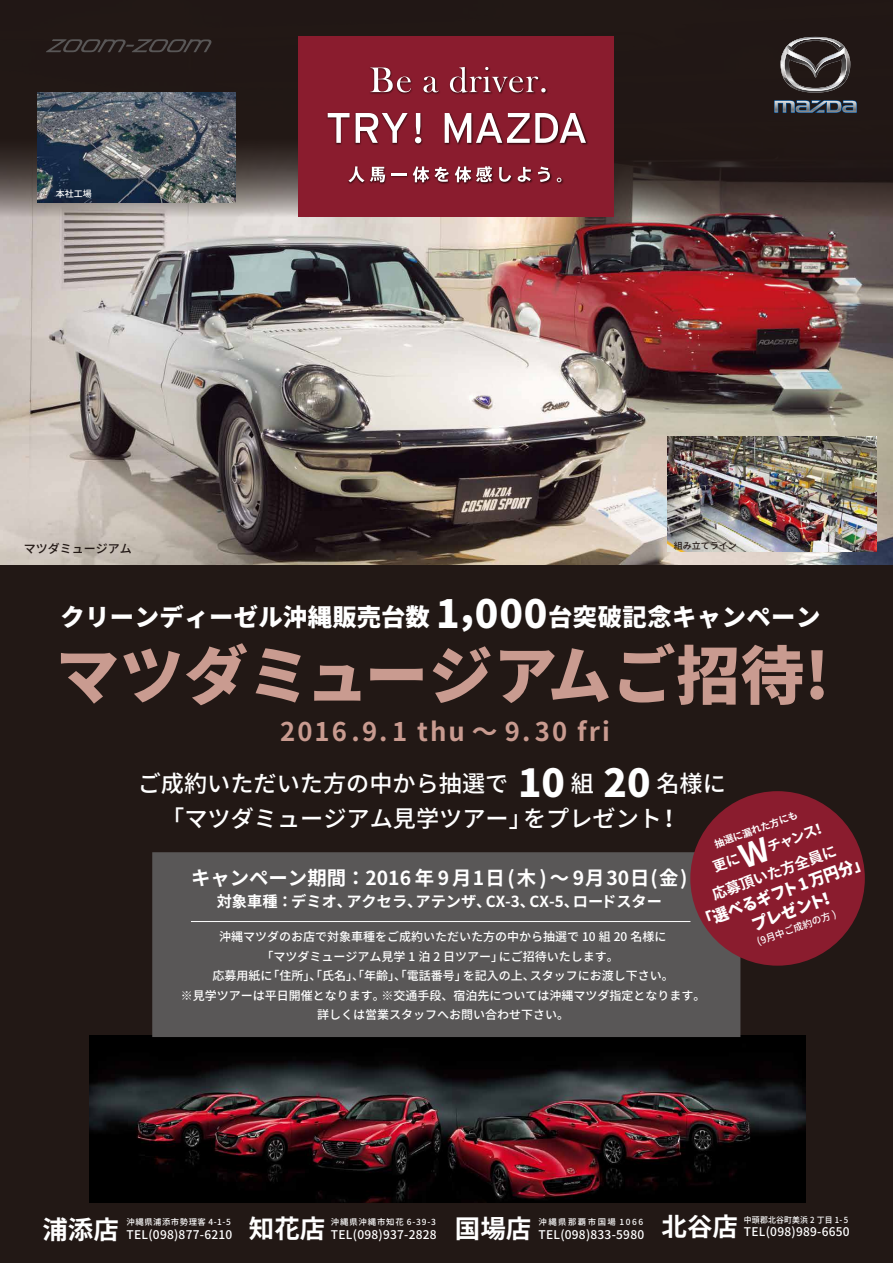
<style>
.page{position:relative;width:893px;height:1263px;background:#fff}
.page>*{position:absolute;margin:0;border:0;box-sizing:border-box;transform-origin:0 0}
.t1{font:900 63.38px/74.7px "Noto Sans CJ Kjp";letter-spacing:.015em;color:#c99b90;text-align:center}
.t2{font:700 25.72px "Noto Sans CJ Kjp";letter-spacing:.08em;color:#c99b90}
.t3{font:700 25.5px "Noto Sans CJ Kjp";color:#fff}
.t4{font:900 24.3px "Noto Sans CJ Kjp";letter-spacing:.02em;color:#fff}
.t5{font:500 23.17px/35.5px "Noto Sans CJ Kjp";color:#fff}
.t6{font:700 19.35px "Noto Sans CJ Kjp";color:#fff}
.t7{font:900 16.2px/20.9px "Noto Sans CJ Kjp";color:#fff;text-align:center;scale:.95 1}
.t8{font:700 15.23px "Noto Sans CJ Kjp";color:#fff}
.t9{font:700 14.62px "Noto Sans CJ Kjp";color:#fff}
.t10{font:700 13.88px "Noto Sans CJ Kjp";color:#fff}
.t11{font:500 12px/19.5px "Noto Sans CJ Kjp";color:#fff;text-align:center}
.t12{font:500 12px "Noto Sans CJ Kjp";letter-spacing:.02em;color:#fff}
.t13{font:500 12px "Noto Sans CJ Kjp";color:#221815}
.t14{font:500 9.75px "Noto Sans CJ Kjp";color:#fff}
.t15{font:700 9.75px "Noto Sans CJ Kjp";color:#fff}
.t16{font:500 9px "Noto Sans CJ Kjp";color:#221815}
.t17{font:500 9px "Noto Sans CJ Kjp";color:#fff}
.t18{font:500 8.4px "Noto Sans CJ Kjp";letter-spacing:.02em;color:#fff;scale:.94 1}
.t19{font:500 8.4px "Noto Sans CJ Kjp";letter-spacing:.06em;color:#fff}
.t20{font:500 8.4px "Noto Sans CJ Kjp";letter-spacing:.1em;color:#fff}
.t21{font:500 8.4px "Noto Sans CJ Kjp";letter-spacing:.18em;color:#fff}
.s1{font-size:38.85px}
.s2{font-weight:900;font-size:38.62px}
</style>
<div class="page">
<img style="left:0;top:0;width:893px;height:1263px">
<div style="left:298px;top:36px;width:315px;height:181px;background:#8a1c2e"></div>
<svg style="left:46px;top:39px;width:165px;height:13px"></svg>
<svg style="left:780px;top:37px;width:70px;height:56px"></svg>
<svg style="left:774px;top:100px;width:83px;height:13px"></svg>
<img style="left:326px;top:88px;width:262px;height:97px">
<svg style="left:370px;top:67px;width:176px;height:26px"></svg>
<svg style="left:328px;top:113px;width:22px;height:30px"></svg>
<svg style="left:356px;top:113px;width:52px;height:30px"></svg>
<svg style="left:415px;top:113px;width:6px;height:30px"></svg>
<svg style="left:445px;top:113px;width:141px;height:30px"></svg>
<svg style="left:348px;top:166px;width:16px;height:16px"></svg>
<svg style="left:370px;top:167px;width:15px;height:15px"></svg>
<svg style="left:391px;top:173px;width:16px;height:2px"></svg>
<svg style="left:413px;top:166px;width:36px;height:16px"></svg>
<svg style="left:455px;top:166px;width:37px;height:16px"></svg>
<svg style="left:499px;top:167px;width:12px;height:15px"></svg>
<svg style="left:518px;top:167px;width:13px;height:15px"></svg>
<svg style="left:538px;top:167px;width:12px;height:15px"></svg>
<svg style="left:557px;top:178px;width:4px;height:4px"></svg>
<div style="left:152px;top:852px;width:588px;height:185px;background:#595757"></div>
<div style="left:690px;top:791px;width:175px;height:175px;background:#8a1c2e;border-radius:50%"></div>
<hr style="left:191px;top:921px;width:499px;height:1px;background:#fff">
<p class="t17" style="left:56px;top:189px;width:37px">本社工場</p>
<p class="t13" style="left:24px;top:542px;width:109px">マツダミュージアム</p>
<p class="t16" style="left:674px;top:540px;width:64px">組み立てライン</p>
<h3 class="t4" style="left:60px;top:603px;width:761px">クリーンディーゼル沖縄販売台数 <span class="s1">1,000</span>台突破記念キャンペーン</h3>
<h1 class="t1" style="left:56px;top:640px;width:775px">マツダミュージアムご招待!　　　　　</h1>
<h2 class="t2" style="left:280px;top:717px;width:331px">2016.9.1 thu ～ 9.30 fri</h2>
<h3 class="t5" style="left:161px;top:766px;width:566px;text-indent:-24px">ご成約いただいた方の中から抽選で <span class="s2">10</span> 組 <span class="s2">20</span> 名様に「マツダミュージアム見学ツアー」をプレゼント！</h3>
<p class="t15" style="left:713px;top:839px;width:89px;rotate:-20deg">抽選に漏れた方にも</p>
<p class="t10" style="left:765px;top:840px;width:62px;rotate:-20deg">チャンス！</p>
<p class="t9" style="left:710px;top:887px;width:133px;rotate:-20deg">応募頂いた方全員に</p>
<h3 class="t7" style="left:695px;top:913px;width:191px;rotate:-20deg">「選べるギフト1万円分」プレゼント！</h3>
<h3 class="t6" style="left:191px;top:867px;width:498px">キャンペーン期間：2016 年 9月1日(木 )～ 9月30日(金)</h3>
<p class="t8" style="left:217px;top:893px;width:447px">対象車種：デミオ、アクセラ、アテンザ、CX-3、CX-5、ロードスター</p>
<p class="t11" style="left:181px;top:927px;width:526px">沖縄マツダのお店で対象車種をご成約いただいた方の中から抽選で 10 組 20 名様に<br>「マツダミュージアム見学 1 泊 2 日ツアー」にご招待いたします。<br>応募用紙に「住所」、「氏名」、「年齢」、「電話番号」を記入の上、スタッフにお渡し下さい。<br>※見学ツアーは平日開催となります。※交通手段、宿泊先については沖縄マツダ指定となります。詳しくは営業スタッフへお問い合わせ下さい。</p>
<p class="t14" style="left:755px;top:937px;width:85px;rotate:-20deg">(9月中ご成約の方 )</p>
<h3 class="t3" style="left:661px;top:1212px;width:78px">北谷店</h3>
<p class="t18" style="left:744px;top:1215px;width:112px">中頭郡北谷町美浜 2 丁目 1- 5</p>
<h3 class="t3" style="left:455px;top:1214px;width:78px">国場店</h3>
<p class="t21" style="left:538px;top:1217px;width:106px">沖縄県那覇市国場 1066</p>
<h3 class="t3" style="left:249px;top:1214px;width:78px">知花店</h3>
<h3 class="t3" style="left:42px;top:1215px;width:78px">浦添店</h3>
<p class="t12" style="left:744px;top:1225px;width:107px">TEL(098)989-6650</p>
<p class="t19" style="left:127px;top:1217px;width:106px">沖縄県浦添市勢理客 4-1-5</p>
<p class="t12" style="left:127px;top:1227px;width:107px">TEL(098)877-6210</p>
<p class="t20" style="left:331px;top:1217px;width:106px">沖縄県沖縄市知花 6-39-3</p>
<p class="t12" style="left:331px;top:1228px;width:107px">TEL(098)937-2828</p>
<p class="t12" style="left:538px;top:1227px;width:107px">TEL(098)833-5980</p>
</div>
